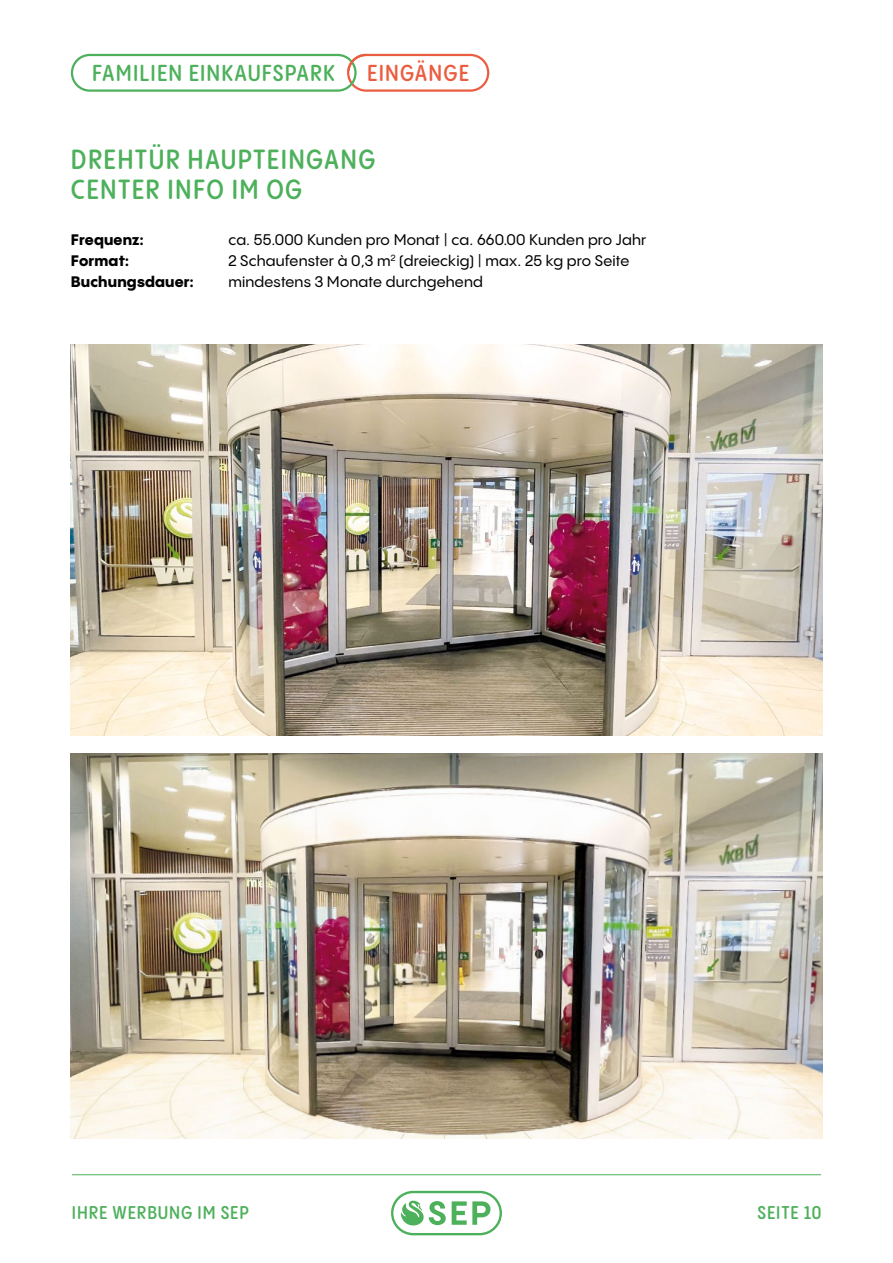
<style>
.page{position:relative;width:893px;height:1263px;background:#fff}
.page>*{position:absolute;margin:0;border:0;box-sizing:border-box;transform-origin:0 0}
.t1{font:600 condensed 27px/30px "PP Pangram Sans Rounded";letter-spacing:.05em;color:#4db05b}
.t2{font:600 condensed 22.5px "PP Pangram Sans Rounded";letter-spacing:.05em;color:#4db05b}
.t3{font:600 condensed 22.5px "PP Pangram Sans Rounded";letter-spacing:.05em;color:#eb5d40}
.t4{font:600 condensed 18px "PP Pangram Sans Rounded";letter-spacing:.05em;color:#4db05b}
.t5{font:500 15px "PP Pangram Sans";letter-spacing:.01em;color:#000}
.t6{font:800 15px "PP Pangram Sans";letter-spacing:.01em;color:#000}
</style>
<div class="page">
<hr style="left:72px;top:1174px;width:749px;height:1px;background:#4db05b">
<svg style="left:391px;top:1191px;width:111px;height:44px"></svg>
<img style="left:71px;top:345px;width:751px;height:391px">
<img style="left:71px;top:753px;width:751px;height:385px">
<div style="left:347px;top:54px;width:142px;height:38px;border:2px solid #eb5d40;border-radius:18px"></div>
<div style="left:71px;top:54px;width:286px;height:38px;border:2px solid #4db05b;border-radius:18px"></div>
<svg style="left:347px;top:54px;width:19px;height:17px"></svg>
<h2 class="t2" style="left:92px;top:58px;width:245px">FAMILIEN EINKAUFSPARK</h2>
<h2 class="t3" style="left:367px;top:58px;width:103px">EINGÄNGE</h2>
<h1 class="t1" style="left:71px;top:144px;width:306px">DREHTÜR HAUPTEINGANG<br>CENTER INFO IM OG</h1>
<p class="t6" style="left:71px;top:230px;width:74px">Frequenz:</p>
<p class="t5" style="left:228px;top:231px;width:420px">ca. 55.000 Kunden pro Monat | ca. 660.00 Kunden pro Jahr</p>
<p class="t6" style="left:71px;top:251px;width:60px">Format:</p>
<p class="t5" style="left:228px;top:252px;width:402px">2 Schaufenster à 0,3 m<sup>2</sup> (dreieckig) | max. 25 kg pro Seite</p>
<p class="t6" style="left:71px;top:272px;width:124px">Buchungsdauer:</p>
<p class="t5" style="left:228px;top:273px;width:256px">mindestens 3 Monate durchgehend</p>
<p class="t4" style="left:72px;top:1201px;width:179px">IHRE WERBUNG IM SEP</p>
<p class="t4" style="left:757px;top:1201px;width:65px">SEITE 10</p>
</div>
